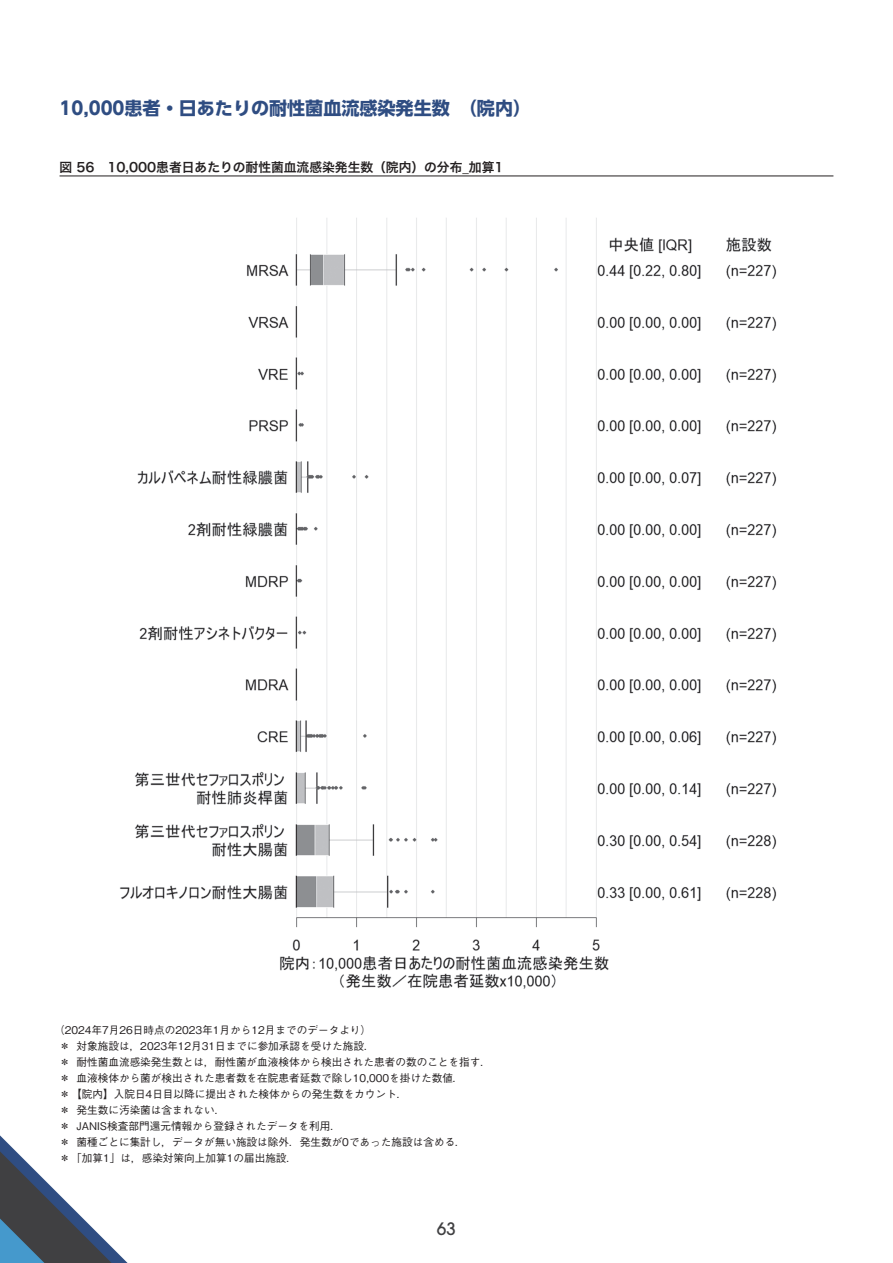
<style>
.page{position:relative;width:893px;height:1263px;background:#fff}
.page>*{position:absolute;margin:0;border:0;box-sizing:border-box;transform-origin:0 0}
.t1{font:700 18px "UD Shin Go Pro";color:#2f4d82}
.t2{font:500 16.95px "Avant Garde";color:#404042}
.t3{font:12.75px "Hira Kaku Std W6";color:#231f20}
.t4{font:500 10.65px/15.9px "Gothic BBB Pro";color:#231f20}
</style>
<div class="page">
<svg style="left:0;top:1135px;width:128px;height:128px"></svg>
<hr style="left:60px;top:176px;width:773px;height:1px;background:#231f20">
<img style="left:120px;top:218px;width:657px;height:771px">
<h1 class="t1" style="left:60px;top:94px;width:473px">10,000患者・日あたりの耐性菌血流感染発生数　（院内）</h1>
<p class="t3" style="left:60px;top:157px;width:445px">図 56　10,000患者日あたりの耐性菌血流感染発生数（院内）の分布_加算1</p>
<p class="t4" style="left:60px;top:1021px;width:433px;text-indent:-5px">（2024年7月26日時点の2023年1月から12月までのデータより）<br>＊ 対象施設は，2023年12月31日までに参加承認を受けた施設．<br>＊ 耐性菌血流感染発生数とは，耐性菌が血液検体から検出された患者の数のことを指す．＊ 血液検体から菌が検出された患者数を在院患者延数で除し10,000を掛けた数値．<br>＊ 【院内】入院日4日目以降に提出された検体からの発生数をカウント．<br>＊ 発生数に汚染菌は含まれない．<br>＊ JANIS検査部門還元情報から登録されたデータを利用．<br>＊ 菌種ごとに集計し，データが無い施設は除外．発生数が0であった施設は含める．<br>＊ 「加算1」は，感染対策向上加算1の届出施設．</p>
<h2 class="t2" style="left:437px;top:1218px;width:21px">63</h2>
</div>
